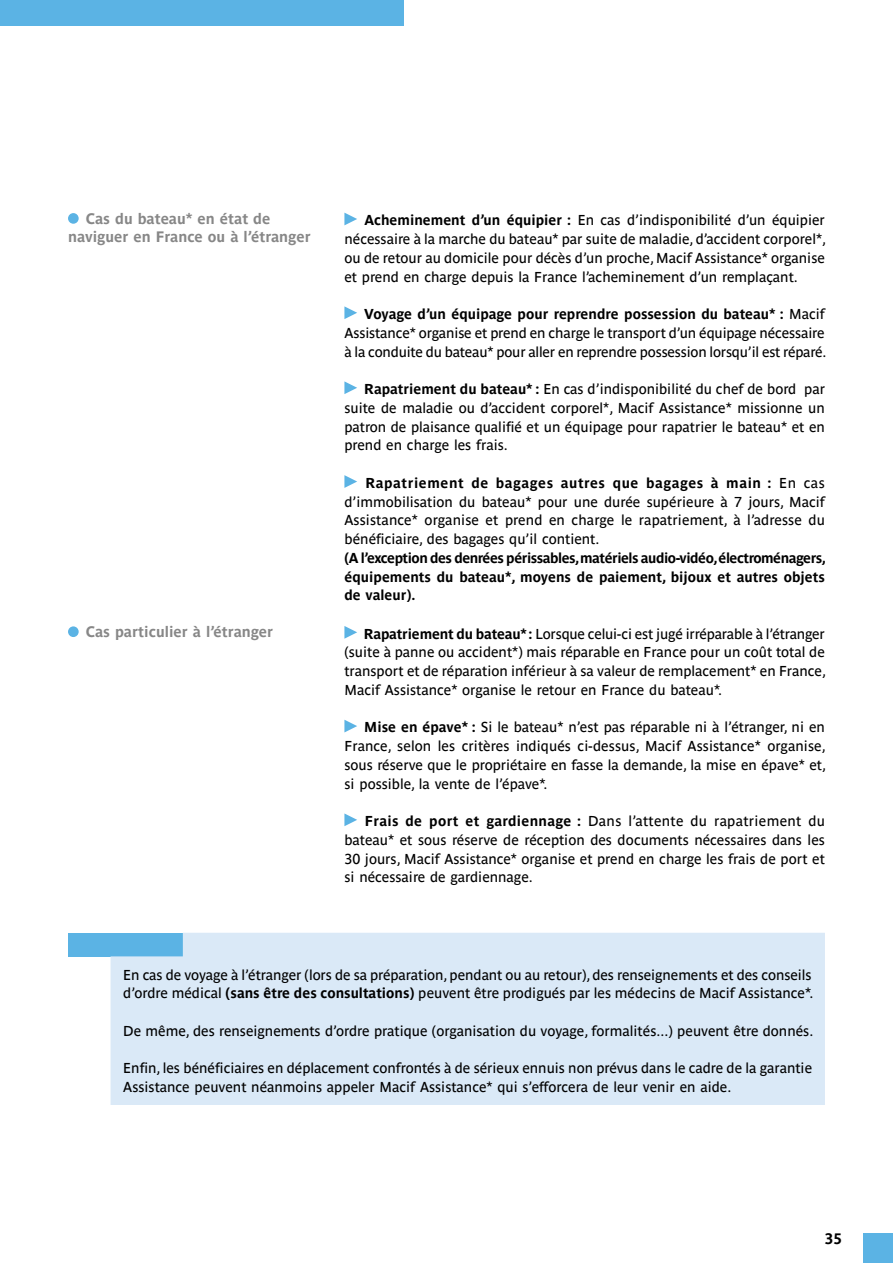
<style>
.page{position:relative;width:893px;height:1263px;background:#fff}
.page>*{position:absolute;margin:0;border:0;box-sizing:border-box;transform-origin:0 0}
.Texte_courant{font:700 15px/18.8px "Parisine Ptf";color:#878787}
.t1{font:700 15px "Parisine Ptf";color:#000}
.Texte_courant-2{font:14.25px/18.8px "Parisine Ptf";color:#000;text-align:justify}
.Texte_courant-3{font:700 14.25px/18.8px "Parisine Ptf";color:#000;text-align:justify}
.s1{font-weight:700}
</style>
<div class="page">
<div style="left:863px;top:1233px;width:30px;height:30px;background:#5bb3e4"></div>
<div style="left:68px;top:213px;width:11px;height:11px;background:#5bb3e4;border-radius:50%"></div>
<svg style="left:344px;top:213px;width:13px;height:12px"></svg>
<svg style="left:344px;top:306px;width:13px;height:13px"></svg>
<svg style="left:344px;top:381px;width:13px;height:13px"></svg>
<svg style="left:344px;top:475px;width:13px;height:13px"></svg>
<div style="left:68px;top:626px;width:11px;height:11px;background:#5bb3e4;border-radius:50%"></div>
<svg style="left:344px;top:626px;width:13px;height:13px"></svg>
<svg style="left:344px;top:720px;width:13px;height:12px"></svg>
<svg style="left:344px;top:813px;width:13px;height:13px"></svg>
<div style="left:68px;top:933px;width:115px;height:23px;background:#5bb3e4"></div>
<div style="left:111px;top:933px;width:714px;height:172px;background:#dae9f7"></div>
<div style="left:0;top:0;width:404px;height:26px;background:#5bb3e4"></div>
<p class="Texte_courant" style="left:68px;top:208px;width:244px;text-indent:18px">Cas du bateau* en état de naviguer en France ou à l’étranger</p>
<p class="Texte_courant-2" style="left:344px;top:210px;width:483px;text-indent:20px"><span class="s1">Acheminement d’un équipier :</span> En cas d’indisponibilité d’un équipier nécessaire à la marche du bateau* par suite de maladie, d’accident corporel*, ou de retour au domicile pour décès d’un proche, Macif Assistance* organise et prend en charge depuis la France l’acheminement d’un remplaçant.</p>
<p class="Texte_courant-2" style="left:344px;top:303px;width:483px;text-align:left;text-indent:20px"><span class="s1">Voyage d’un équipage pour reprendre possession du bateau* :</span> Macif<br>Assistance* organise et prend en charge le transport d’un équipage nécessaire à la conduite du bateau* pour aller en reprendre possession lorsqu’il est réparé.</p>
<p class="Texte_courant-2" style="left:344px;top:378px;width:482px;text-indent:20px"><span class="s1">Rapatriement du bateau* :</span> En cas d’indisponibilité du chef de bord par suite de maladie ou d’accident corporel*, Macif Assistance* missionne un patron de plaisance qualifié et un équipage pour rapatrier le bateau* et en prend en charge les frais.</p>
<p class="Texte_courant-2" style="left:344px;top:472px;width:482px;text-indent:21px"><span class="s1">Rapatriement de bagages autres que bagages à main :</span> En cas d’immobilisation du bateau* pour une durée supérieure à 7 jours, Macif Assistance* organise et prend en charge le rapatriement, à l’adresse du bénéficiaire, des bagages qu’il contient.</p>
<p class="Texte_courant-3" style="left:344px;top:547px;width:483px">(A l’exception des denrées périssables, matériels audio-vidéo, électroménagers, équipements du bateau*, moyens de paiement, bijoux et autres objets de valeur).</p>
<p class="Texte_courant" style="left:86px;top:621px;width:189px">Cas particulier à l’étranger</p>
<p class="Texte_courant-2" style="left:344px;top:623px;width:483px;text-indent:20px"><span class="s1">Rapatriement du bateau* :</span> Lorsque celui-ci est jugé irréparable à l’étranger (suite à panne ou accident*) mais réparable en France pour un coût total de transport et de réparation inférieur à sa valeur de remplacement* en France, Macif Assistance* organise le retour en France du bateau*.</p>
<p class="Texte_courant-2" style="left:344px;top:717px;width:483px;text-indent:20px"><span class="s1">Mise en épave* :</span> Si le bateau* n’est pas réparable ni à l’étranger, ni en France, selon les critères indiqués ci-dessus, Macif Assistance* organise, sous réserve que le propriétaire en fasse la demande, la mise en épave* et, si possible, la vente de l’épave*.</p>
<p class="Texte_courant-2" style="left:344px;top:810px;width:482px;text-indent:21px"><span class="s1">Frais de port et gardiennage :</span> Dans l’attente du rapatriement du bateau* et sous réserve de réception des documents nécessaires dans les 30 jours, Macif Assistance* organise et prend en charge les frais de port et si nécessaire de gardiennage.</p>
<p class="Texte_courant-2" style="left:123px;top:964px;width:691px">En cas de voyage à l’étranger (lors de sa préparation, pendant ou au retour), des renseignements et des conseils d’ordre médical <span class="s1">(sans être des consultations)</span> peuvent être prodigués par les médecins de Macif Assistance*.</p>
<p class="Texte_courant-2" style="left:123px;top:1020px;width:691px">De même, des renseignements d’ordre pratique (organisation du voyage, formalités...) peuvent être donnés.</p>
<p class="Texte_courant-2" style="left:123px;top:1058px;width:690px">Enfin, les bénéficiaires en déplacement confrontés à de sérieux ennuis non prévus dans le cadre de la garantie<br>Assistance peuvent néanmoins appeler Macif Assistance* qui s’efforcera de leur venir en aide.</p>
<p class="t1" style="left:825px;top:1227px;width:18px">35</p>
</div>
